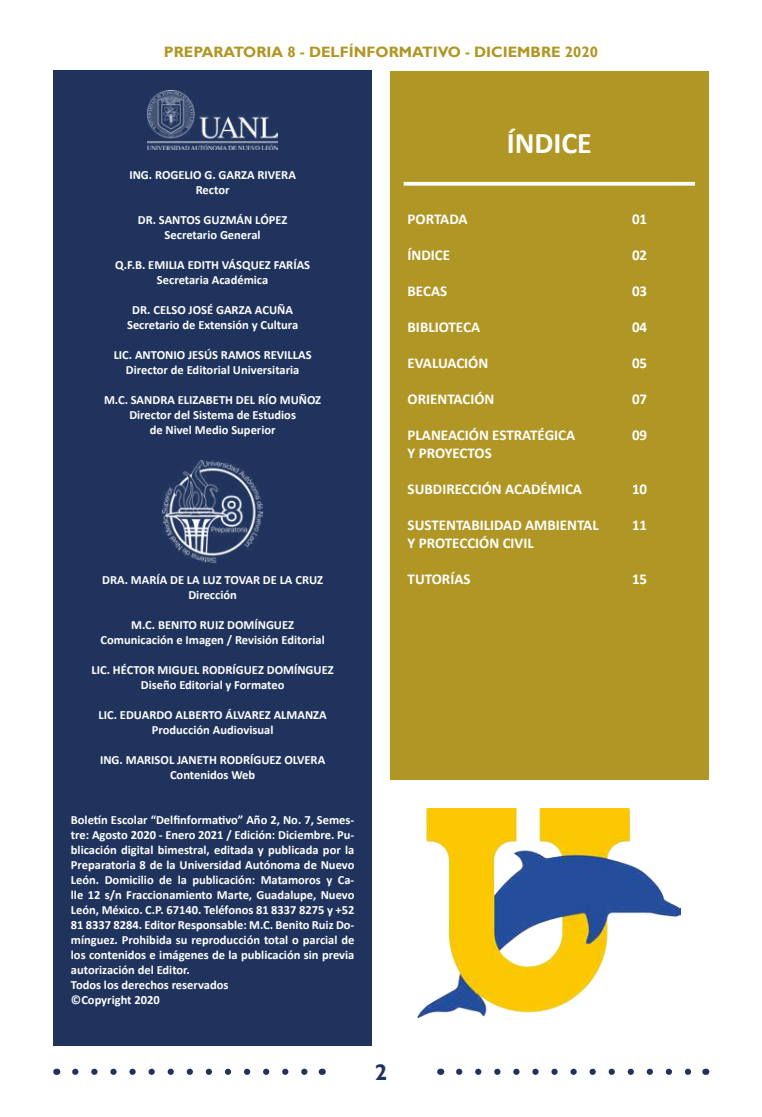
<style>
.page{position:relative;width:762px;height:1117px;background:#fff}
.page>*{position:absolute;margin:0;border:0;box-sizing:border-box;transform-origin:0 0}
.t1{font:700 30px "Calibri";color:#fff}
.t2{font:700 22.5px "Gill Sans";color:#1f335c}
.t3{font:700 15px/18px "Calibri";color:#fff}
.t4{font:700 15px "Gill Sans";color:#b09624}
.t5{font:700 12.5px/15px "Calibri";color:#fff;text-align:center}
</style>
<div class="page">
<svg style="left:459px;top:1068px;width:233px;height:6px"></svg>
<svg style="left:75px;top:1068px;width:233px;height:6px"></svg>
<div style="left:53px;top:71px;width:319px;height:974px;background:#1f335c"></div>
<img style="left:148px;top:91px;width:130px;height:59px">
<img style="left:162px;top:461px;width:101px;height:101px">
<div style="left:390px;top:213px;width:319px;height:567px;background:#b09624"></div>
<div style="left:390px;top:71px;width:319px;height:142px;background:#b09624"></div>
<svg style="left:404px;top:182px;width:291px;height:4px"></svg>
<img style="left:418px;top:808px;width:263px;height:209px">
<p class="t4" style="left:164px;top:43px;width:435px">PREPARATORIA 8 - DELFÍNFORMATIVO - DICIEMBRE 2020</p>
<p class="t5" style="left:129px;top:167px;width:168px">ING. ROGELIO G. GARZA RIVERA<br>Rector</p>
<p class="t5" style="left:138px;top:212px;width:151px">DR. SANTOS GUZMÁN LÓPEZ<br>Secretario General</p>
<p class="t5" style="left:115px;top:257px;width:197px">Q.F.B. EMILIA EDITH VÁSQUEZ FARÍAS<br>Secretaria Académica</p>
<p class="t5" style="left:127px;top:302px;width:173px">DR. CELSO JOSÉ GARZA ACUÑA<br>Secretario de Extensión y Cultura</p>
<p class="t5" style="left:114px;top:347px;width:199px">LIC. ANTONIO JESÚS RAMOS REVILLAS<br>Director de Editorial Universitaria</p>
<p class="t5" style="left:104px;top:392px;width:219px">M.C. SANDRA ELIZABETH DEL RÍO MUÑOZ<br>Director del Sistema de Estudios<br>de Nivel Medio Superior</p>
<p class="t5" style="left:102px;top:572px;width:222px">DRA. MARÍA DE LA LUZ TOVAR DE LA CRUZ<br>Dirección</p>
<p class="t5" style="left:101px;top:617px;width:226px">M.C. BENITO RUIZ DOMÍNGUEZ<br>Comunicación e Imagen / Revisión Editorial</p>
<p class="t5" style="left:92px;top:662px;width:244px">LIC. HÉCTOR MIGUEL RODRÍGUEZ DOMÍNGUEZ<br>Diseño Editorial y Formateo</p>
<p class="t5" style="left:99px;top:707px;width:230px">LIC. EDUARDO ALBERTO ÁLVAREZ ALMANZA<br>Producción Audiovisual</p>
<p class="t5" style="left:100px;top:752px;width:227px">ING. MARISOL JANETH RODRÍGUEZ OLVERA<br>Contenidos Web</p>
<p class="t5" style="left:71px;top:812px;width:285px;text-align:left">Boletín Escolar “Delfinformativo” Año 2, No. 7, Semes&shy;tre: Agosto 2020 - Enero 2021 / Edición: Diciembre. Pu&shy;blicación digital bimestral, editada y publicada por la Preparatoria 8 de la Universidad Autónoma de Nuevo León. Domicilio de la publicación: Matamoros y Ca&shy;lle 12 s/n Fraccionamiento Marte, Guadalupe, Nuevo León, México. C.P. 67140. Teléfonos 81 8337 8275 y +52<br>81 8337 8284. Editor Responsable: M.C. Benito Ruiz Do&shy;mínguez. Prohibida su reproducción total o parcial de los contenidos e imágenes de la publicación sin previa autorización del Editor.<br>Todos los derechos reservados<br>©Copyright 2020</p>
<h1 class="t1" style="left:507px;top:122px;width:87px">ÍNDICE</h1>
<p class="t3" style="left:407px;top:209px;width:61px">PORTADA</p>
<p class="t3" style="left:407px;top:245px;width:44px">ÍNDICE</p>
<p class="t3" style="left:407px;top:281px;width:41px">BECAS</p>
<p class="t3" style="left:407px;top:317px;width:74px">BIBLIOTECA</p>
<p class="t3" style="left:407px;top:353px;width:82px">EVALUACIÓN</p>
<p class="t3" style="left:407px;top:389px;width:88px">ORIENTACIÓN</p>
<p class="t3" style="left:407px;top:425px;width:169px">PLANEACIÓN ESTRATÉGICA<br>Y PROYECTOS</p>
<p class="t3" style="left:407px;top:479px;width:176px">SUBDIRECCIÓN ACADÉMICA</p>
<p class="t3" style="left:407px;top:515px;width:193px">SUSTENTABILIDAD AMBIENTAL<br>Y PROTECCIÓN CIVIL</p>
<p class="t3" style="left:407px;top:569px;width:65px">TUTORÍAS</p>
<h2 class="t2" style="left:375px;top:1058px;width:14px">2</h2>
<p class="t3" style="left:632px;top:209px;width:17px">01</p>
<p class="t3" style="left:632px;top:245px;width:17px">02</p>
<p class="t3" style="left:632px;top:281px;width:17px">03</p>
<p class="t3" style="left:632px;top:317px;width:17px">04</p>
<p class="t3" style="left:632px;top:353px;width:17px">05</p>
<p class="t3" style="left:632px;top:389px;width:17px">07</p>
<p class="t3" style="left:632px;top:425px;width:17px">09</p>
<p class="t3" style="left:632px;top:479px;width:17px">10</p>
<p class="t3" style="left:632px;top:515px;width:17px">11</p>
<p class="t3" style="left:632px;top:569px;width:17px">15</p>
</div>
